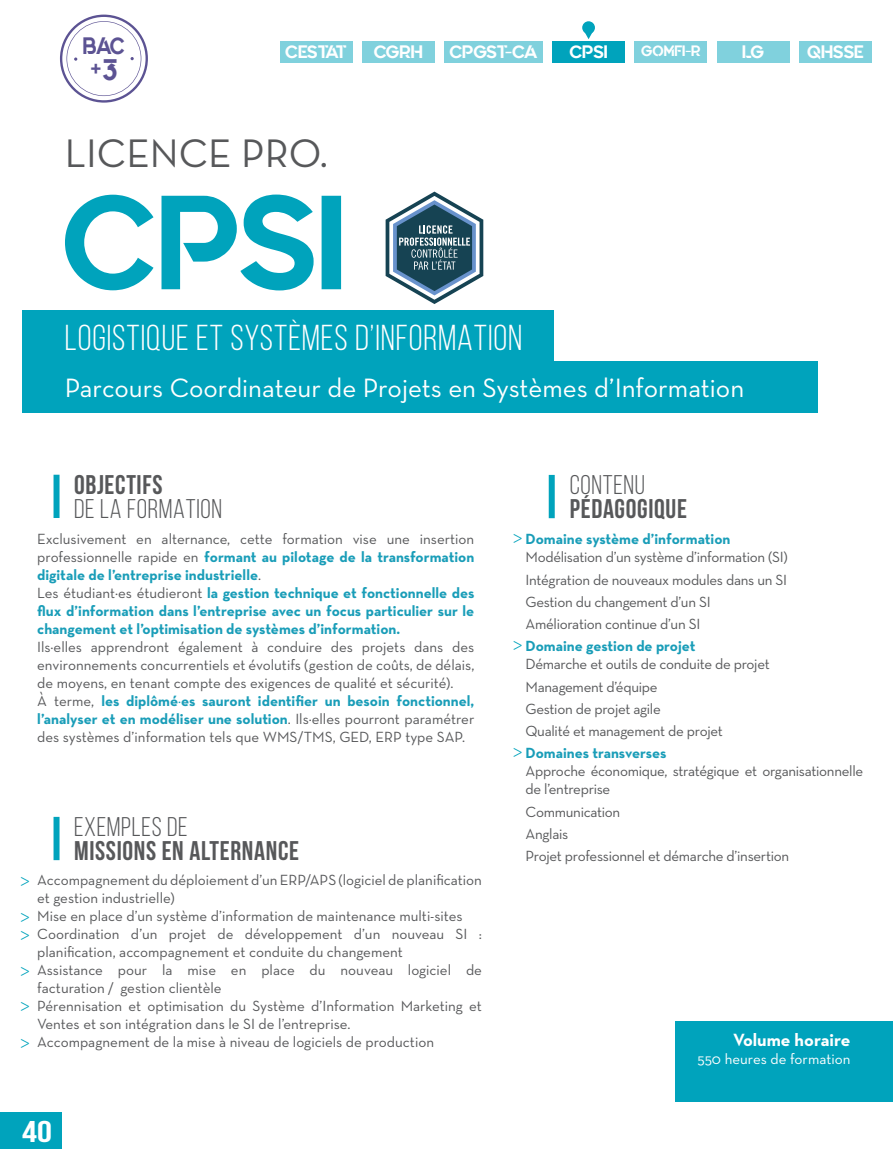
<style>
.page{position:relative;width:893px;height:1170px;background:#fff}
.page>*{position:absolute;margin:0;border:0;box-sizing:border-box;transform-origin:0 0}
.t1{font:133.5px "Quantify";color:#00a3bc}
.t2{font:40.5px "Neutra Text";color:#57585a}
.t3{font:36px "Bebas Neue";letter-spacing:.025em;color:#fff}
.t4{font:700 30px "Bebas Neue";color:#fff;scale:1.25 1}
.t5{font:29.55px "Quantify";color:#5c5393;scale:.94 1}
.t6{font:27px "Neutra Text";color:#fff}
.t7{font:27px "Bebas Neue";letter-spacing:.025em;color:#57585a}
.t8{font:27px "Bebas Neue";letter-spacing:.025em;color:#57585a}
.t9{font:23.7px "Quantify";color:#5c5393;scale:.88 1}
.t10{font:18px "Quantify";color:#fff}
.t11{font:700 18px "Neutra Text";color:#fff}
.t12{font:18px "Minion Pro";color:#00a3bc}
.t13{font:15px/18px "Neutra Text";letter-spacing:-.005em;color:#57585a}
.t14{font:700 15px/18px "Neutra Text";color:#199db8}
.t15{font:15px "Neutra Text";color:#fff}
.t16{font:15px "Quantify";color:#fff}
.s1{font-weight:400;color:#57585a}
.s2{font-weight:700;color:#199db8}
.s3{color:#199db8}
</style>
<div class="page">
<div style="left:0;top:1111px;width:62px;height:37px;background:#00a3bc"></div>
<div style="left:675px;top:1020px;width:218px;height:81px;background:#00a3bc"></div>
<div style="left:22px;top:310px;width:532px;height:51px;background:#00a3bc"></div>
<svg style="left:585px;top:33px;width:7px;height:6px"></svg>
<div style="left:582px;top:21px;width:13px;height:13px;background:#00a3bc;border-radius:50%"></div>
<div style="left:22px;top:361px;width:795px;height:52px;background:#00a3bc"></div>
<div style="left:717px;top:41px;width:72px;height:22px;background:#80d1dd"></div>
<div style="left:635px;top:41px;width:72px;height:22px;background:#80d1dd"></div>
<div style="left:552px;top:41px;width:73px;height:22px;background:#00a3bc"></div>
<div style="left:799px;top:41px;width:73px;height:22px;background:#80d1dd"></div>
<div style="left:444px;top:41px;width:99px;height:22px;background:#80d1dd"></div>
<div style="left:280px;top:41px;width:72px;height:22px;background:#80d1dd"></div>
<div style="left:362px;top:41px;width:72px;height:22px;background:#80d1dd"></div>
<svg style="left:60px;top:14px;width:88px;height:89px"></svg>
<svg style="left:386px;top:191px;width:97px;height:113px"></svg>
<div style="left:54px;top:474px;width:6px;height:44px;background:#00a3bc"></div>
<div style="left:549px;top:475px;width:6px;height:43px;background:#00a3bc"></div>
<div style="left:54px;top:816px;width:6px;height:44px;background:#00a3bc"></div>
<h3 class="t9" style="left:83px;top:33px;width:49px">BAC</h3>
<p class="t10" style="left:285px;top:42px;width:63px">CESTAT</p>
<p class="t10" style="left:374px;top:42px;width:50px">CGRH</p>
<p class="t10" style="left:449px;top:42px;width:90px">CPGST-CA</p>
<h3 class="t5" style="left:91px;top:53px;width:30px">+3</h3>
<h2 class="t2" style="left:65px;top:129px;width:265px">LICENCE PRO.</h2>
<h1 class="t1" style="left:62px;top:167px;width:286px">CPSI</h1>
<h3 class="t3" style="left:65px;top:318px;width:459px">LOGISTIQUE ET SYSTÈMES D’INFORMATION</h3>
<p class="t10" style="left:569px;top:42px;width:40px">CPSI</p>
<p class="t16" style="left:641px;top:42px;width:61px">GOMFI-R</p>
<p class="t10" style="left:742px;top:42px;width:24px">LG</p>
<p class="t10" style="left:807px;top:42px;width:58px">QHSSE</p>
<h3 class="t6" style="left:65px;top:371px;width:681px">Parcours Coordinateur de Projets en Systèmes d’Information</h3>
<h3 class="t7" style="left:74px;top:469px;width:90px">OBJECTIFS</h3>
<h3 class="t8" style="left:74px;top:494px;width:149px">DE LA FORMATION</h3>
<p class="t14" style="left:37px;top:529px;width:439px"><span class="s1">Exclusivement en alternance, cette formation vise une insertion professionnelle rapide en</span> formant au pilotage de la transformation digitale de l’entreprise industrielle<span class="s1">.<br>Les étudiant·es étudieront</span> la gestion technique et fonctionnelle des flux d’information dans l’entreprise avec un focus particulier sur le changement et l’optimisation de systèmes d’information.</p>
<p class="t13" style="left:37px;top:637px;width:439px">Ils·elles apprendront également à conduire des projets dans des environnements concurrentiels et évolutifs (gestion de coûts, de délais, de moyens, en tenant compte des exigences de qualité et sécurité).<br>À terme, <span class="s2">les diplômé</span><span class="s3">·</span><span class="s2">es sauront identifier un besoin fonctionnel, l’analyser et en modéliser une solution</span>. Ils·elles pourront paramétrer des systèmes d’information tels que WMS/TMS, GED, ERP type SAP.</p>
<p class="t12" style="left:20px;top:867px;width:11px">&gt;</p>
<p class="t12" style="left:20px;top:904px;width:11px">&gt;</p>
<p class="t12" style="left:20px;top:922px;width:11px">&gt;</p>
<p class="t12" style="left:20px;top:957px;width:11px">&gt;</p>
<p class="t12" style="left:20px;top:993px;width:11px">&gt;</p>
<p class="t12" style="left:20px;top:1030px;width:11px">&gt;</p>
<h3 class="t8" style="left:74px;top:812px;width:115px">EXEMPLES DE</h3>
<h3 class="t7" style="left:74px;top:836px;width:226px">MISSIONS EN ALTERNANCE</h3>
<p class="t13" style="left:37px;top:870px;width:446px">Accompagnement du déploiement d’un ERP/APS (logiciel de planification et gestion industrielle)<br>Mise en place d’un système d’information de maintenance multi-sites Coordination d’un projet de développement d’un nouveau SI : planification, accompagnement et conduite du changement<br>Assistance pour la mise en place du nouveau logiciel de facturation / gestion clientèle<br>Pérennisation et optimisation du Système d’Information Marketing et Ventes et son intégration dans le SI de l’entreprise.<br>Accompagnement de la mise à niveau de logiciels de production</p>
<h3 class="t4" style="left:22px;top:1114px;width:25px">40</h3>
<h3 class="t8" style="left:570px;top:470px;width:77px">CONTENU</h3>
<h3 class="t7" style="left:570px;top:494px;width:119px">PÉDAGOGIQUE</h3>
<p class="t14" style="left:526px;top:530px;width:206px">Domaine système d’information</p>
<p class="t13" style="left:526px;top:546px;width:264px;line-height:22.2px">Modélisation d’un système d’information (SI)<br>Intégration de nouveaux modules dans un SI Gestion du changement d’un SI Amélioration continue d’un SI</p>
<p class="t14" style="left:526px;top:637px;width:171px">Domaine gestion de projet</p>
<p class="t13" style="left:526px;top:653px;width:246px;line-height:22.2px">Démarche et outils de conduite de projet<br>Management d’équipe<br>Gestion de projet agile<br>Qualité et management de projet</p>
<p class="t14" style="left:526px;top:744px;width:142px">Domaines transverses</p>
<p class="t13" style="left:526px;top:762px;width:339px">Approche économique, stratégique et organisationnelle de l’entreprise</p>
<p class="t13" style="left:526px;top:800px;width:265px;line-height:22.2px">Communication<br>Anglais<br>Projet professionnel et démarche d’insertion</p>
<p class="t12" style="left:513px;top:525px;width:11px">&gt;</p>
<p class="t12" style="left:513px;top:632px;width:11px">&gt;</p>
<p class="t12" style="left:513px;top:739px;width:11px">&gt;</p>
<p class="t11" style="left:733px;top:1028px;width:119px">Volume horaire</p>
<p class="t15" style="left:697px;top:1050px;width:154px">550 heures de formation</p>
</div>
